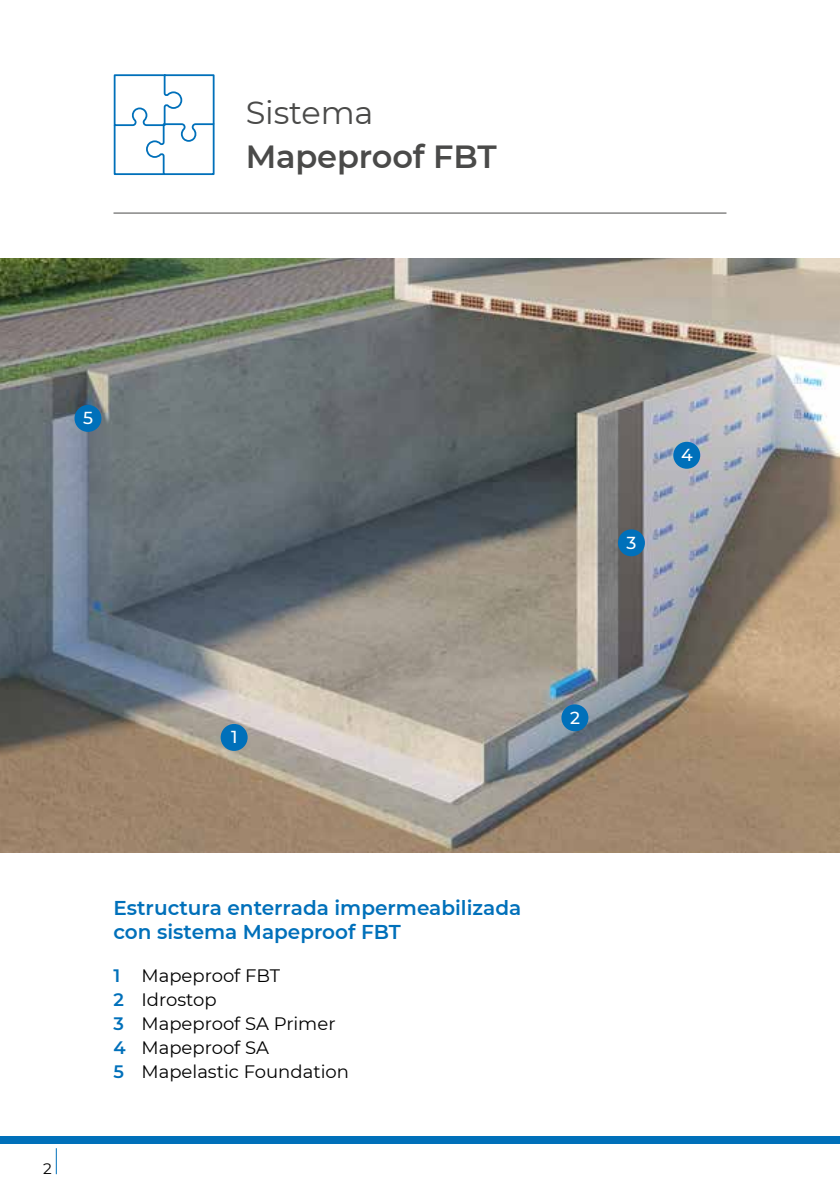
<style>
.page{position:relative;width:840px;height:1191px;background:#fff}
.page>*{position:absolute;margin:0;border:0;box-sizing:border-box;transform-origin:0 0}
.t1{font:600 32px "Montserrat";letter-spacing:-.005em;color:#4a4a49}
.t2{font:32px "Montserrat";letter-spacing:-.005em;color:#4a4a49}
.t3{font:600 20px/24px "Montserrat";color:#0070ba}
.t4{font:18px/24px "Montserrat";color:#000}
.t5{font:500 17.4px "Montserrat";color:#fff}
.t6{font:15.2px "Montserrat";color:#000}
.s1{font-weight:600;color:#0070ba}
</style>
<div class="page">
<div style="left:0;top:1135px;width:839px;height:8px;background:#0070ba"></div>
<svg style="left:56px;top:1148px;width:1px;height:26px"></svg>
<hr style="left:113px;top:213px;width:613px;height:1px;background:#4a4a49">
<svg style="left:113px;top:74px;width:102px;height:101px"></svg>
<img style="left:0;top:259px;width:839px;height:593px">
<div style="left:220px;top:724px;width:27px;height:27px;background:#0070ba;border-radius:50%"></div>
<div style="left:561px;top:704px;width:27px;height:27px;background:#0070ba;border-radius:50%"></div>
<div style="left:617px;top:529px;width:27px;height:27px;background:#0070ba;border-radius:50%"></div>
<div style="left:673px;top:442px;width:26px;height:27px;background:#0070ba;border-radius:50%"></div>
<div style="left:74px;top:405px;width:27px;height:27px;background:#0070ba;border-radius:50%"></div>
<h1 class="t2" style="left:245px;top:91px;width:129px">Sistema</h1>
<h1 class="t1" style="left:245px;top:134px;width:252px">Mapeproof FBT</h1>
<p class="t5" style="left:83px;top:406px;width:11px">5</p>
<p class="t5" style="left:626px;top:530px;width:11px">3</p>
<p class="t5" style="left:680px;top:443px;width:13px">4</p>
<p class="t5" style="left:231px;top:725px;width:8px">1</p>
<p class="t5" style="left:569px;top:705px;width:11px">2</p>
<p class="t6" style="left:43px;top:1158px;width:10px">2</p>
<p class="t3" style="left:113px;top:894px;width:409px">Estructura enterrada impermeabilizada con sistema Mapeproof FBT</p>
<p class="t4" style="left:113px;top:962px;width:237px"><span class="s1">1</span> Mapeproof FBT<br><span class="s1">2</span> Idrostop<br><span class="s1">3</span> Mapeproof SA Primer<br><span class="s1">4</span> Mapeproof SA<br><span class="s1">5</span> Mapelastic Foundation</p>
</div>
